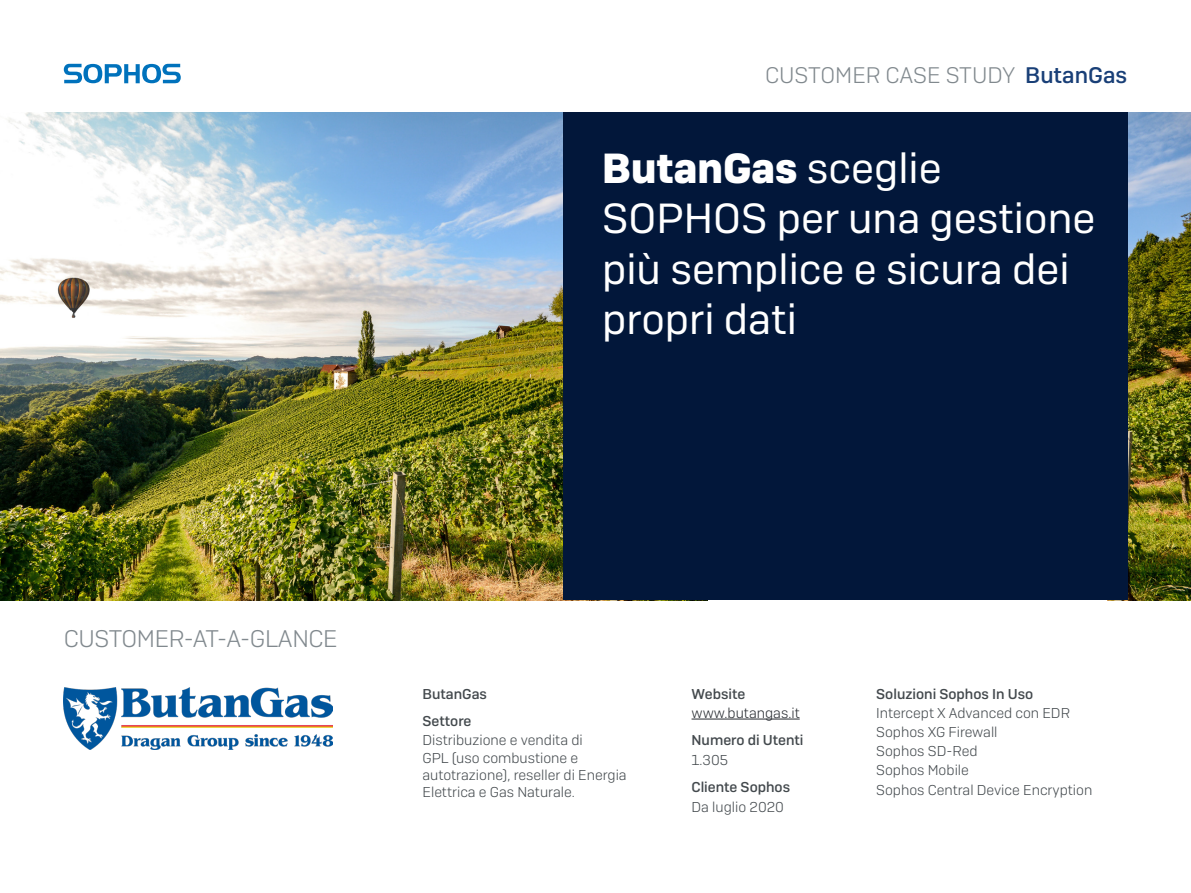
<style>
.page{position:relative;width:1191px;height:893px;background:#fff}
.page>*{position:absolute;margin:0;border:0;box-sizing:border-box;transform-origin:0 0}
.t1{font:42px/50.4px "Sophos Sans";color:#fff}
.t2{font:300 24px "Sophos Sans";letter-spacing:-.015em;color:#81898e}
.t3{font:300 22.5px "Sophos Sans";color:#81898e}
.Info_Copy{font:300 14.25px/17.1px "Sophos Sans";color:#43494d}
.Info_Copy-2{font:500 14.25px "Sophos Sans";color:#43494d}
.Info_Copy-3{font:300 14.25px "Sophos Sans";color:#282c31}
.s1{font-weight:500;color:#193f77}
.s2{font-weight:700}
</style>
<div class="page">
<svg style="left:64px;top:64px;width:117px;height:19px"></svg>
<img style="left:0;top:113px;width:563px;height:487px">
<img style="left:1127px;top:113px;width:64px;height:487px">
<div style="left:563px;top:113px;width:564px;height:487px;background:#02173a"></div>
<img style="left:64px;top:688px;width:269px;height:61px">
<hr style="left:691px;top:719px;width:108px;height:1px;background:#282c31">
<p class="t3" style="left:765px;top:62px;width:363px">CUSTOMER CASE STUDY <span class="s1">ButanGas</span></p>
<p class="t1" style="left:602px;top:143px;width:495px"><span class="s2">ButanGas</span> sceglie<br>SOPHOS per una gestione più semplice e sicura dei propri dati</p>
<h2 class="t2" style="left:64px;top:625px;width:275px">CUSTOMER-AT-A-GLANCE</h2>
<p class="Info_Copy-2" style="left:422px;top:685px;width:66px">ButanGas</p>
<p class="Info_Copy-2" style="left:422px;top:713px;width:50px">Settore</p>
<p class="Info_Copy" style="left:422px;top:732px;width:206px">Distribuzione e vendita di<br>GPL (uso combustione e autotrazione), reseller di Energia<br>Elettrica e Gas Naturale.</p>
<p class="Info_Copy-2" style="left:691px;top:685px;width:55px">Website</p>
<p class="Info_Copy-3" style="left:691px;top:704px;width:110px">www.butangas.it</p>
<p class="Info_Copy-2" style="left:691px;top:732px;width:113px">Numero di Utenti</p>
<p class="Info_Copy" style="left:691px;top:751px;width:38px">1.305</p>
<p class="Info_Copy-2" style="left:691px;top:779px;width:100px">Cliente Sophos</p>
<p class="Info_Copy" style="left:691px;top:798px;width:94px">Da luglio 2020</p>
<p class="Info_Copy-2" style="left:876px;top:685px;width:158px">Soluzioni Sophos In Uso</p>
<p class="Info_Copy" style="left:876px;top:704px;width:195px">Intercept X Advanced con EDR</p>
<p class="Info_Copy" style="left:876px;top:723px;width:123px">Sophos XG Firewall</p>
<p class="Info_Copy" style="left:876px;top:742px;width:103px">Sophos SD-Red</p>
<p class="Info_Copy" style="left:876px;top:762px;width:94px">Sophos Mobile</p>
<p class="Info_Copy" style="left:876px;top:781px;width:218px">Sophos Central Device Encryption</p>
</div>
